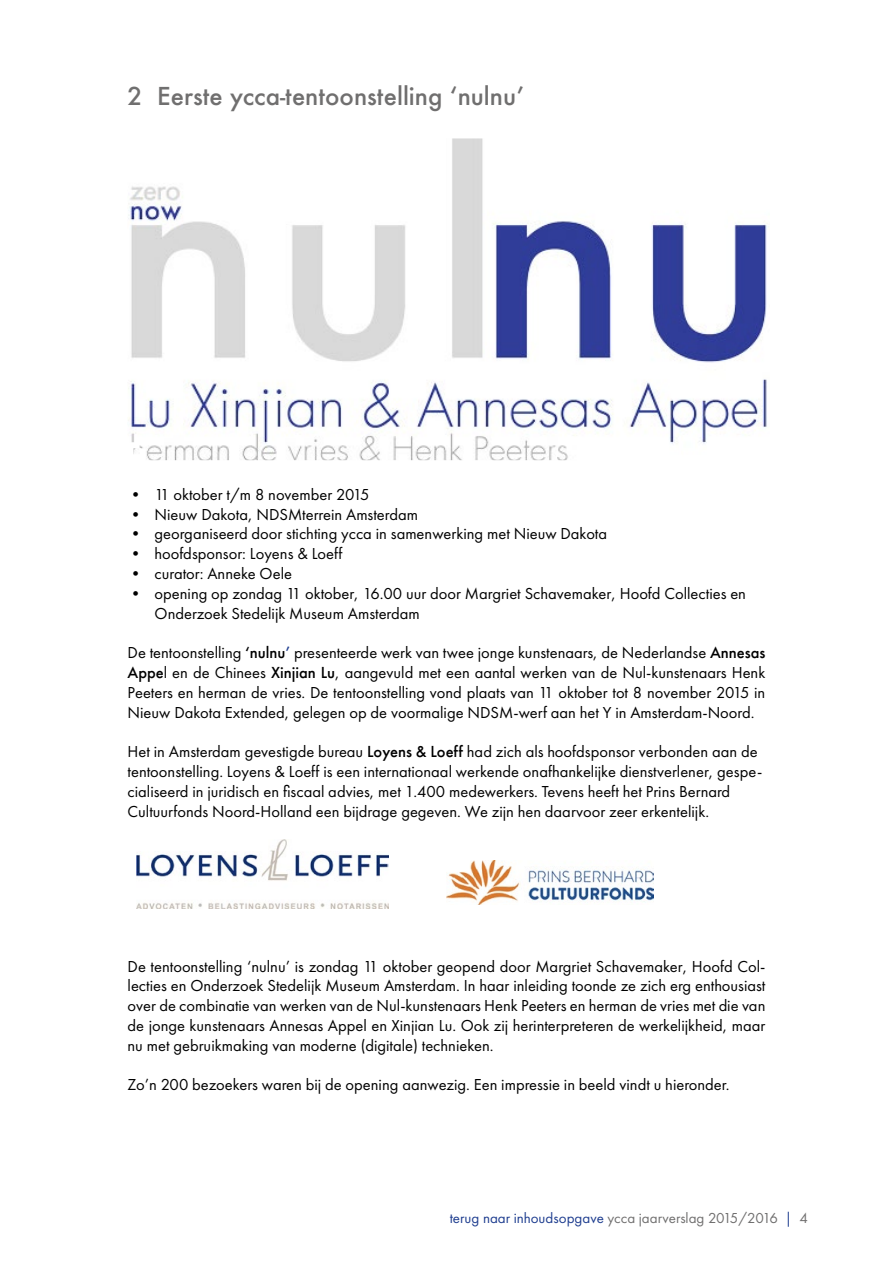
<style>
.page{position:relative;width:893px;height:1263px;background:#fff}
.page>*{position:absolute;margin:0;border:0;box-sizing:border-box;transform-origin:0 0}
.t1{font:500 24px "Futura";color:#706f6f}
.t2{font:16.5px/19.8px "Futura PT";color:#000}
.t3{font:15px "Futura PT";color:#706f6f}
.s1{font-weight:500}
.s2{font-weight:500;color:#1e3d8f}
.s3{color:#1e3d8f}
</style>
<div class="page">
<img style="left:128px;top:138px;width:640px;height:322px">
<img style="left:136px;top:840px;width:252px;height:68px">
<img style="left:446px;top:860px;width:207px;height:44px">
<h1 class="t1" style="left:128px;top:79px;width:398px">2 Eerste ycca-tentoonstelling ‘nulnu’</h1>
<p class="t2" style="left:128px;top:484px;width:244px">• 11 oktober t/m 8 november 2015</p>
<p class="t2" style="left:128px;top:504px;width:292px">• Nieuw Dakota, NDSMterrein Amsterdam</p>
<p class="t2" style="left:128px;top:524px;width:481px">• georganiseerd door stichting ycca in samenwerking met Nieuw Dakota</p>
<p class="t2" style="left:128px;top:544px;width:216px">• hoofdsponsor: Loyens &amp; Loeff</p>
<p class="t2" style="left:128px;top:563px;width:166px">• curator: Anneke Oele</p>
<p class="t2" style="left:155px;top:583px;width:593px;text-indent:-27px">• opening op zondag 11 oktober, 16.00 uur door Margriet Schavemaker, Hoofd Collecties en<br>Onderzoek Stedelijk Museum Amsterdam</p>
<p class="t2" style="left:128px;top:643px;width:639px;text-align:justify">De tentoonstelling <span class="s1">‘nulnu</span><span class="s2">’</span> presenteerde werk van twee jonge kunstenaars, de Nederlandse <span class="s1">Annesas Appe</span>l en de Chinees <span class="s1">Xinjian Lu</span>, aangevuld met een aantal werken van de Nul-kunstenaars Henk Peeters en herman de vries. De tentoonstelling vond plaats van 11 oktober tot 8 november 2015 in Nieuw Dakota Extended, gelegen op de voormalige NDSM-werf aan het Y in Amsterdam-Noord.</p>
<p class="t2" style="left:128px;top:742px;width:636px">Het in Amsterdam gevestigde bureau <span class="s1">Loyens &amp; Loeff</span> had zich als hoofdsponsor verbonden aan de tentoonstelling. Loyens &amp; Loeff is een internationaal werkende onafhankelijke dienstverlener, gespe&shy;cialiseerd in juridisch en fiscaal advies, met 1.400 medewerkers. Tevens heeft het Prins Bernard Cultuurfonds Noord-Holland een bijdrage gegeven. We zijn hen daarvoor zeer erkentelijk.</p>
<p class="t2" style="left:128px;top:956px;width:639px;text-align:justify">De tentoonstelling ‘nulnu’ is zondag 11 oktober geopend door Margriet Schavemaker, Hoofd Col&shy;lecties en Onderzoek Stedelijk Museum Amsterdam. In haar inleiding toonde ze zich erg enthousiast over de combinatie van werken van de Nul-kunstenaars Henk Peeters en herman de vries met die van de jonge kunstenaars Annesas Appel en Xinjian Lu. Ook zij herinterpreteren de werkelijkheid, maar nu met gebruikmaking van moderne (digitale) technieken.</p>
<p class="t2" style="left:128px;top:1075px;width:604px">Zo’n 200 bezoekers waren bij de opening aanwezig. Een impressie in beeld vindt u hieronder.</p>
<p class="t3" style="left:450px;top:1209px;width:360px"><span class="s3">terug naar inhoudsopgave</span> ycca jaarverslag 2015/2016 <span class="s3">|</span> 4</p>
</div>
